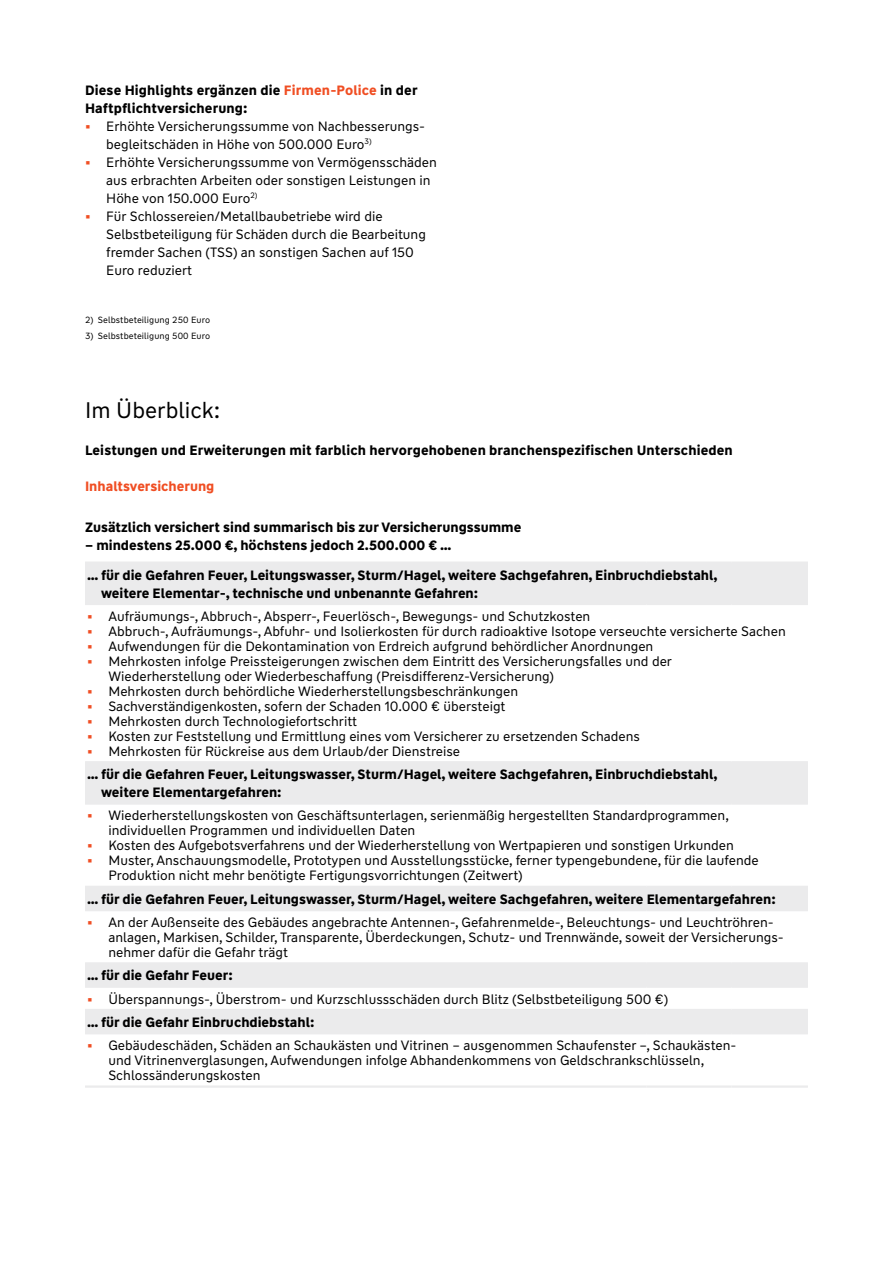
<style>
.page{position:relative;width:893px;height:1263px;background:#fff}
.page>*{position:absolute;margin:0;border:0;box-sizing:border-box;transform-origin:0 0}
.t1{font:22.5px "WW Type";color:#000}
.t2{font:13.5px/15px "WW Type";color:#000}
.t3{font:700 13.5px/18px "WW Type";color:#000}
.t4{font:700 13.5px "WW Type";color:#f04e23}
.t5{font:9px "WW Type";letter-spacing:.01em;color:#000}
.s1{color:#f04e23}
.s2{font-weight:700;color:#f04e23}
.s3{font-weight:400}
.s4{font-weight:700}
</style>
<div class="page">
<svg style="left:85px;top:564px;width:723px;height:468px"></svg>
<hr style="left:85px;top:561px;width:561px;height:3px;background:#ebebec">
<hr style="left:646px;top:561px;width:85px;height:3px;background:#ebebec">
<hr style="left:731px;top:561px;width:77px;height:3px;background:#ebebec">
<hr style="left:85px;top:603px;width:561px;height:2px;background:#ebebec">
<hr style="left:646px;top:603px;width:85px;height:2px;background:#ebebec">
<hr style="left:731px;top:603px;width:77px;height:2px;background:#ebebec">
<hr style="left:85px;top:761px;width:561px;height:2px;background:#ebebec">
<hr style="left:646px;top:761px;width:85px;height:2px;background:#ebebec">
<hr style="left:731px;top:761px;width:77px;height:2px;background:#ebebec">
<hr style="left:85px;top:802px;width:561px;height:3px;background:#ebebec">
<hr style="left:646px;top:802px;width:85px;height:3px;background:#ebebec">
<hr style="left:731px;top:802px;width:77px;height:3px;background:#ebebec">
<hr style="left:85px;top:886px;width:561px;height:2px;background:#ebebec">
<hr style="left:646px;top:886px;width:85px;height:2px;background:#ebebec">
<hr style="left:731px;top:886px;width:77px;height:2px;background:#ebebec">
<hr style="left:85px;top:909px;width:561px;height:2px;background:#ebebec">
<hr style="left:646px;top:909px;width:85px;height:2px;background:#ebebec">
<hr style="left:731px;top:909px;width:77px;height:2px;background:#ebebec">
<hr style="left:85px;top:962px;width:561px;height:2px;background:#ebebec">
<hr style="left:646px;top:962px;width:85px;height:2px;background:#ebebec">
<hr style="left:731px;top:962px;width:77px;height:2px;background:#ebebec">
<hr style="left:85px;top:985px;width:561px;height:3px;background:#ebebec">
<hr style="left:646px;top:985px;width:85px;height:3px;background:#ebebec">
<hr style="left:731px;top:985px;width:77px;height:3px;background:#ebebec">
<hr style="left:85px;top:1009px;width:561px;height:2px;background:#ebebec">
<hr style="left:646px;top:1009px;width:85px;height:2px;background:#ebebec">
<hr style="left:731px;top:1009px;width:77px;height:2px;background:#ebebec">
<hr style="left:85px;top:1032px;width:561px;height:2px;background:#ebebec">
<hr style="left:646px;top:1032px;width:85px;height:2px;background:#ebebec">
<hr style="left:731px;top:1032px;width:77px;height:2px;background:#ebebec">
<hr style="left:85px;top:1085px;width:561px;height:3px;background:#ebebec">
<hr style="left:646px;top:1085px;width:85px;height:3px;background:#ebebec">
<hr style="left:731px;top:1085px;width:77px;height:3px;background:#ebebec">
<p class="t3" style="left:85px;top:81px;width:334px">Diese Highlights ergänzen die <span class="s1">Firmen-Police</span> in der<br>Haftpflichtversicherung:</p>
<p class="t2" style="left:106px;top:117px;width:320px;line-height:18px;text-indent:-21px"><span class="s2">•</span> Erhöhte Versicherungssumme von Nachbesserungs&shy;begleitschäden in Höhe von 500.000 Euro<sup>3)</sup></p>
<p class="t2" style="left:106px;top:153px;width:332px;line-height:18px;text-indent:-21px"><span class="s2">•</span> Erhöhte Versicherungssumme von Vermögensschäden aus erbrachten Arbeiten oder sonstigen Leistungen in<br>Höhe von 150.000 Euro<sup>2)</sup></p>
<p class="t2" style="left:106px;top:207px;width:321px;line-height:18px;text-indent:-21px"><span class="s2">•</span> Für Schlossereien/Metallbaubetriebe wird die Selbstbeteiligung für Schäden durch die Bearbeitung fremder Sachen (TSS) an sonstigen Sachen auf 150<br>Euro reduziert</p>
<p class="t5" style="left:85px;top:314px;width:127px">2) Selbstbeteiligung 250 Euro</p>
<p class="t5" style="left:85px;top:330px;width:127px">3) Selbstbeteiligung 500 Euro</p>
<h1 class="t1" style="left:85px;top:396px;width:137px">Im Überblick:</h1>
<p class="t3" style="left:85px;top:441px;width:649px">Leistungen und Erweiterungen mit farblich hervorgehobenen branchenspezifischen Unterschieden</p>
<p class="t4" style="left:85px;top:477px;width:131px">Inhaltsversicherung</p>
<p class="t3" style="left:85px;top:518px;width:438px">Zusätzlich versichert sind summarisch bis zur Versicherungssumme</p>
<p class="t3" style="left:85px;top:530px;width:634px;line-height:29.7px">– mindestens 25.000 €, höchstens jedoch 2.500.000 € …<br>… für die Gefahren Feuer, Leitungswasser, Sturm/Hagel, weitere Sachgefahren, Einbruchdiebstahl,</p>
<p class="t3" style="left:101px;top:584px;width:379px">weitere Elementar-, technische und unbenannte Gefahren:</p>
<p class="t2" style="left:87px;top:609px;width:505px"><span class="s2">•</span> Aufräumungs-, Abbruch-, Absperr-, Feuerlösch-, Bewegungs- und Schutzkosten</p>
<p class="t2" style="left:87px;top:624px;width:700px"><span class="s2">•</span> Abbruch-, Aufräumungs-, Abfuhr- und Isolierkosten für durch radioaktive Isotope verseuchte versicherte Sachen</p>
<p class="t2" style="left:87px;top:639px;width:568px"><span class="s2">•</span> Aufwendungen für die Dekontamination von Erdreich aufgrund behördlicher Anordnungen</p>
<p class="t2" style="left:108px;top:654px;width:565px;text-indent:-21px"><span class="s2">•</span> Mehrkosten infolge Preissteigerungen zwischen dem Eintritt des Versicherungsfalles und der<br>Wiederherstellung oder Wiederbeschaffung (Preisdifferenz-Versicherung)</p>
<p class="t2" style="left:87px;top:684px;width:433px"><span class="s2">•</span> Mehrkosten durch behördliche Wiederherstellungsbeschränkungen</p>
<p class="t2" style="left:87px;top:699px;width:420px"><span class="s2">•</span> Sachverständigenkosten, sofern der Schaden 10.000 € übersteigt</p>
<p class="t2" style="left:87px;top:714px;width:272px"><span class="s2">•</span> Mehrkosten durch Technologiefortschritt</p>
<p class="t2" style="left:87px;top:729px;width:554px"><span class="s2">•</span> Kosten zur Feststellung und Ermittlung eines vom Versicherer zu ersetzenden Schadens</p>
<p class="t3" style="left:87px;top:739px;width:632px;line-height:23.2px"><span class="s1">•</span> <span class="s3">Mehrkosten für Rückreise aus dem Urlaub/der Dienstreise<br></span>… für die Gefahren Feuer, Leitungswasser, Sturm/Hagel, weitere Sachgefahren, Einbruchdiebstahl,</p>
<p class="t3" style="left:101px;top:783px;width:182px">weitere Elementargefahren:</p>
<p class="t2" style="left:108px;top:808px;width:622px;text-indent:-21px"><span class="s2">•</span> Wiederherstellungskosten von Geschäftsunterlagen, serienmäßig hergestellten Standardprogrammen, individuellen Programmen und individuellen Daten</p>
<p class="t2" style="left:87px;top:838px;width:648px"><span class="s2">•</span> Kosten des Aufgebotsverfahrens und der Wiederherstellung von Wertpapieren und sonstigen Urkunden</p>
<p class="t2" style="left:108px;top:853px;width:652px;text-indent:-21px"><span class="s2">•</span> Muster, Anschauungsmodelle, Prototypen und Ausstellungsstücke, ferner typengebundene, für die laufende<br>Produktion nicht mehr benötigte Fertigungsvorrichtungen (Zeitwert)</p>
<p class="t3" style="left:87px;top:890px;width:690px">… für die Gefahren Feuer, Leitungswasser, Sturm/Hagel, weitere Sachgefahren, weitere Elementargefahren:</p>
<p class="t2" style="left:108px;top:915px;width:677px;text-indent:-21px"><span class="s2">•</span> An der Außenseite des Gebäudes angebrachte Antennen-, Gefahrenmelde-, Beleuchtungs- und Leuchtröhren&shy;anlagen, Markisen, Schilder, Transparente, Überdeckungen, Schutz- und Trennwände, soweit der Versicherungs&shy;nehmer dafür die Gefahr trägt</p>
<p class="t3" style="left:87px;top:966px;width:147px">… für die Gefahr Feuer:</p>
<p class="t2" style="left:87px;top:987px;width:583px;line-height:23.2px"><span class="s2">•</span> Überspannungs-, Überstrom- und Kurzschlussschäden durch Blitz (Selbstbeteiligung 500 €) <span class="s4">… für die Gefahr Einbruchdiebstahl:</span></p>
<p class="t2" style="left:108px;top:1038px;width:630px;text-indent:-21px"><span class="s2">•</span> Gebäudeschäden, Schäden an Schaukästen und Vitrinen – ausgenommen Schaufenster –, Schaukästen&shy;und Vitrinenverglasungen, Aufwendungen infolge Abhandenkommens von Geldschrankschlüsseln,<br>Schlossänderungskosten</p>
</div>
